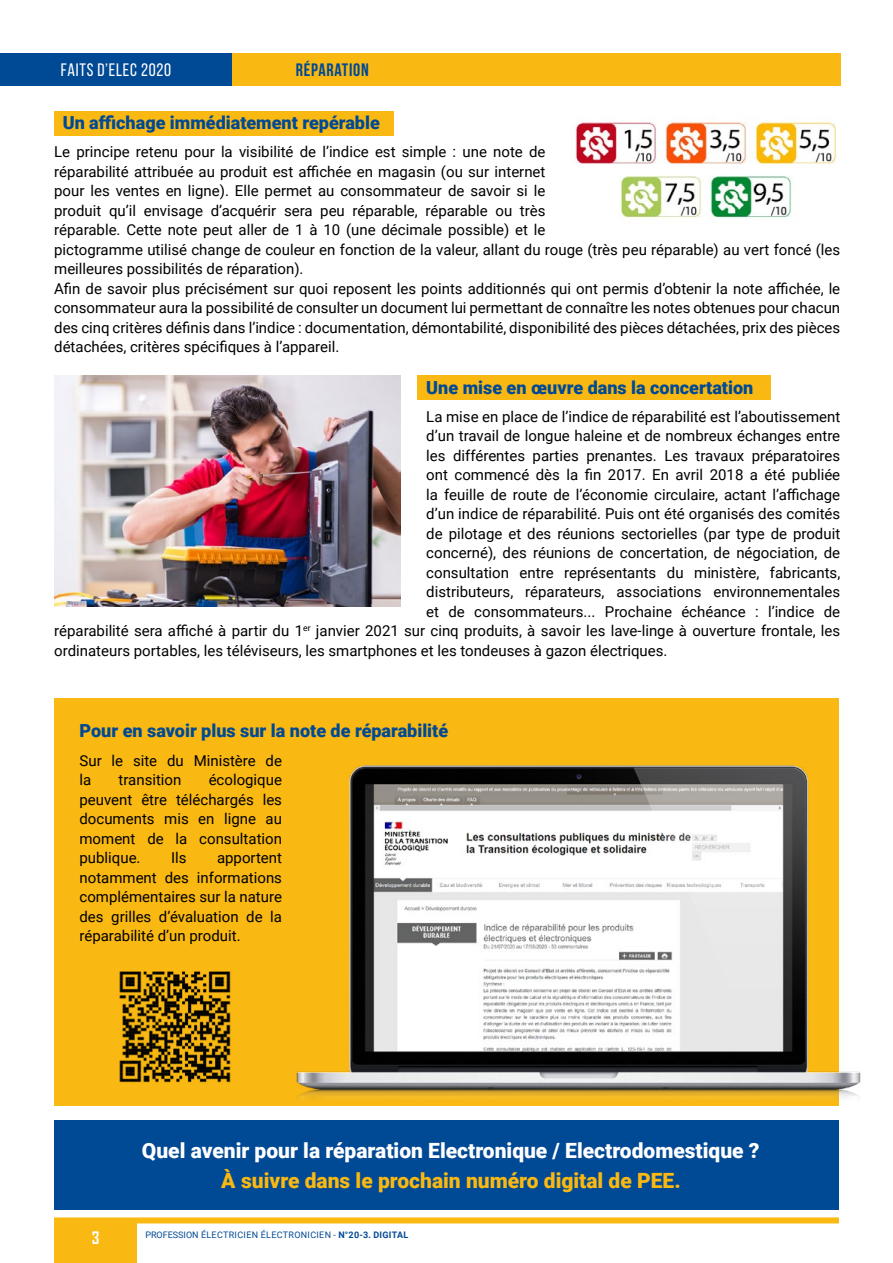
<style>
.page{position:relative;width:893px;height:1263px;background:#fff}
.page>*{position:absolute;margin:0;border:0;box-sizing:border-box;transform-origin:0 0}
.t1{font:900 21px "Roboto";color:#fff}
.t2{font:900 21px "Roboto";color:#f9b812}
.t3{font:900 18px "Roboto";color:#004994}
.t4{font:18px "Bebas Neue";letter-spacing:.04em;color:#fff}
.t5{font:700 18px "Bebas Neue";letter-spacing:.04em;color:#004994}
.t6{font:700 16.5px "Agency FB";color:#fff}
.t7{font:15px/19.5px "Roboto";color:#000}
.t8{font:9px "Roboto";letter-spacing:.035em;color:#004994}
.s1{font-weight:700}
</style>
<div class="page">
<div style="left:54px;top:111px;width:340px;height:25px;background:#f9b812"></div>
<div style="left:417px;top:375px;width:354px;height:25px;background:#f9b812"></div>
<div style="left:54px;top:1220px;width:83px;height:43px;background:#f9b812"></div>
<div style="left:54px;top:1217px;width:785px;height:6px;background:#f9b812"></div>
<div style="left:0;top:54px;width:232px;height:32px;background:#004994"></div>
<div style="left:232px;top:54px;width:608px;height:32px;background:#f9b812"></div>
<img style="left:575px;top:120px;width:261px;height:99px">
<img style="left:54px;top:375px;width:347px;height:232px">
<div style="left:54px;top:1120px;width:785px;height:90px;background:#004994"></div>
<div style="left:54px;top:698px;width:785px;height:408px;background:#f9b812"></div>
<img style="left:296px;top:765px;width:565px;height:334px">
<img style="left:119px;top:971px;width:112px;height:112px">
<p class="t4" style="left:61px;top:61px;width:112px">FAITS D’ELEC 2020</p>
<p class="t5" style="left:296px;top:60px;width:74px">RÉPARATION</p>
<p class="t3" style="left:63px;top:110px;width:319px">Un affichage immédiatement repérable</p>
<p class="t7" style="left:54px;top:142px;width:787px">Le principe retenu pour la visibilité de l’indice est simple : une note de<br>réparabilité attribuée au produit est affichée en magasin (ou sur internet<br>pour les ventes en ligne). Elle permet au consommateur de savoir si le<br>produit qu’il envisage d’acquérir sera peu réparable, réparable ou très<br>réparable. Cette note peut aller de 1 à 10 (une décimale possible) et le<br>pictogramme utilisé change de couleur en fonction de la valeur, allant du rouge (très peu réparable) au vert foncé (les meilleures possibilités de réparation).<br>Afin de savoir plus précisément sur quoi reposent les points additionnés qui ont permis d’obtenir la note affichée, le consommateur aura la possibilité de consulter un document lui permettant de connaître les notes obtenues pour chacun des cinq critères définis dans l’indice : documentation, démontabilité, disponibilité des pièces détachées, prix des pièces détachées, critères spécifiques à l’appareil.</p>
<p class="t3" style="left:426px;top:375px;width:329px">Une mise en œuvre dans la concertation</p>
<p class="t7" style="left:426px;top:406px;width:415px">La mise en place de l’indice de réparabilité est l’aboutissement</p>
<p class="t7" style="left:426px;top:426px;width:415px">d’un travail de longue haleine et de nombreux échanges entre</p>
<p class="t7" style="left:426px;top:445px;width:415px">les différentes parties prenantes. Les travaux préparatoires</p>
<p class="t7" style="left:426px;top:465px;width:415px">ont commencé dès la fin 2017. En avril 2018 a été publiée</p>
<p class="t7" style="left:426px;top:484px;width:415px">la feuille de route de l’économie circulaire, actant l’affichage</p>
<p class="t7" style="left:426px;top:504px;width:415px">d’un indice de réparabilité. Puis ont été organisés des comités</p>
<p class="t7" style="left:426px;top:523px;width:415px">de pilotage et des réunions sectorielles (par type de produit</p>
<p class="t7" style="left:426px;top:543px;width:415px">concerné), des réunions de concertation, de négociation, de</p>
<p class="t7" style="left:426px;top:562px;width:415px">consultation entre représentants du ministère, fabricants,</p>
<p class="t7" style="left:426px;top:582px;width:415px">distributeurs, réparateurs, associations environnementales</p>
<p class="t7" style="left:426px;top:601px;width:415px">et de consommateurs... Prochaine échéance : l’indice de</p>
<p class="t7" style="left:54px;top:621px;width:787px">réparabilité sera affiché à partir du 1<sup>er</sup> janvier 2021 sur cinq produits, à savoir les lave-linge à ouverture frontale, les</p>
<p class="t7" style="left:54px;top:640px;width:615px">ordinateurs portables, les téléviseurs, les smartphones et les tondeuses à gazon électriques.</p>
<p class="t3" style="left:80px;top:718px;width:370px">Pour en savoir plus sur la note de réparabilité</p>
<p class="t7" style="left:80px;top:750px;width:204px">Sur le site du Ministère de la</p>
<p class="t7" style="left:80px;top:769px;width:204px;text-align:justify;text-indent:129px">écologique peuvent être téléchargés les documents mis en ligne au moment de la consultation publique.</p>
<p class="t7" style="left:119px;top:769px;width:64px">transition</p>
<p class="t7" style="left:171px;top:847px;width:17px">Ils</p>
<p class="t7" style="left:80px;top:847px;width:204px;text-align:justify;text-indent:138px">apportent notamment des informations complémentaires sur la nature des grilles d’évaluation de la réparabilité d’un produit.</p>
<h1 class="t1" style="left:142px;top:1135px;width:619px">Quel avenir pour la réparation Electronique / Electrodomestique ?</h1>
<h1 class="t2" style="left:221px;top:1166px;width:461px">À suivre dans le prochain numéro digital de PEE.</h1>
<p class="t6" style="left:92px;top:1227px;width:9px">3</p>
<p class="t8" style="left:145px;top:1228px;width:264px">PROFESSION ÉLECTRICIEN ÉLECTRONICIEN - <span class="s1">N°20-3. DIGITAL</span></p>
</div>
